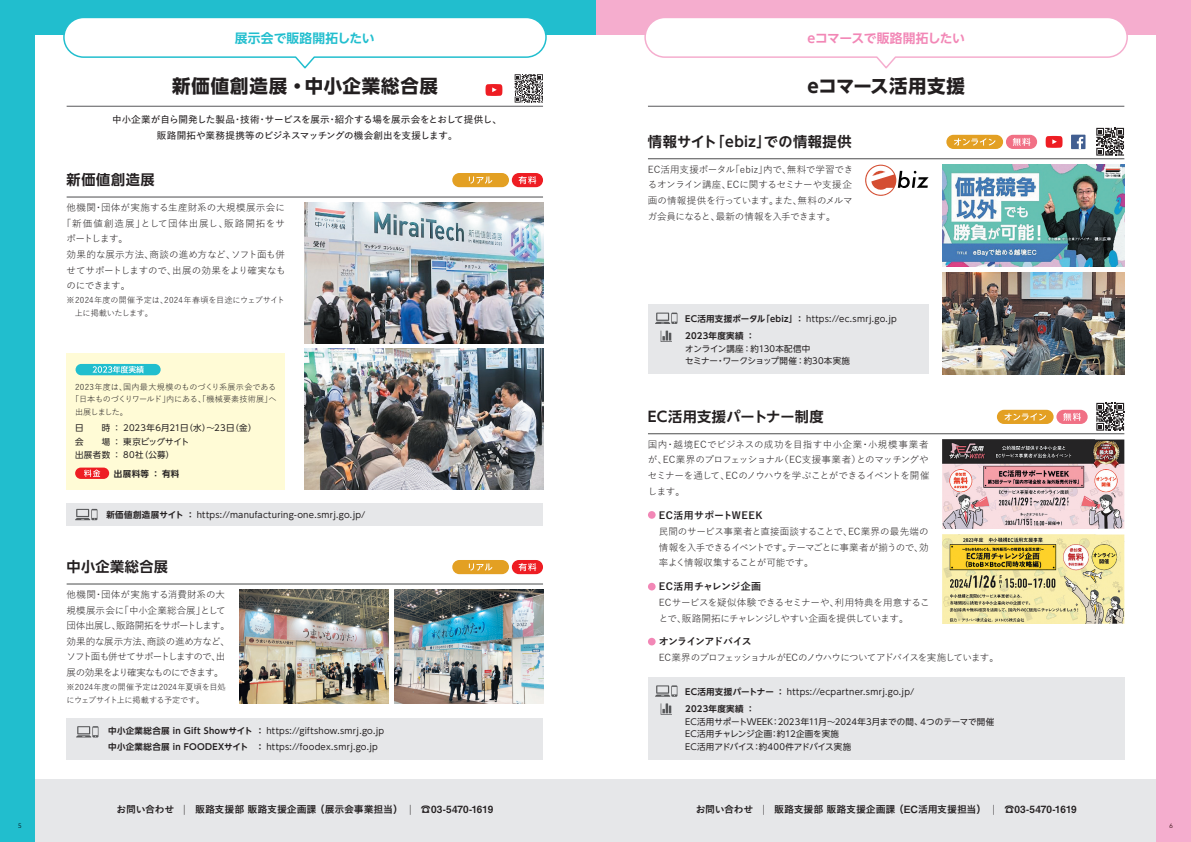
<style>
.page{position:relative;width:1191px;height:842px;background:#fff}
.page>*{position:absolute;margin:0;border:0;box-sizing:border-box;transform-origin:0 0}
.t1{font:700 18.4px "UD Shin Go NT Pr 6 N";letter-spacing:.04em;color:#231f20}
.t2{font:700 18.4px "UD Shin Go NT Pr 6 N";color:#231f20}
.t3{font:700 14.2px "UD Shin Go NT Pr 6 N De";letter-spacing:.03em;color:#231f20}
.t4{font:700 12.8px "UD Shin Go NT Pr 6 N De";letter-spacing:-.03em;color:#f287b6}
.t5{font:700 12.8px "UD Shin Go NT Pr 6 N De";letter-spacing:.01em;color:#21bece}
.t6{font:9.9px "Koburina Go Std W6";letter-spacing:-.015em;color:#231f20}
.t7{font:700 9.9px "Yu Go Pr 6 N";letter-spacing:.05em;color:#231f20}
.t8{font:700 9.9px "Yu Go Pr 6 N";letter-spacing:.02em;color:#231f20}
.t9{font:700 9.9px "Yu Go Pr 6 N";letter-spacing:-.07em;color:#231f20}
.t10{font:9.6px/15.6px "Yu Go Pr 6 N";letter-spacing:-.045em;color:#231f20}
.t11{font:9.6px/15.6px "Yu Go Pr 6 N";letter-spacing:-.025em;color:#231f20}
.t12{font:600 9.6px/15.6px "Yu Go Pr 6 N";letter-spacing:-.015em;color:#231f20;text-align:center}
.t13{font:9.6px "Yu Go Pr 6 N";letter-spacing:-.09em;color:#231f20}
.t14{font:9.6px "Yu Go Pr 6 N";letter-spacing:.01em;color:#231f20}
.t15{font:9.6px "Yu Go Pr 6 N";letter-spacing:.025em;color:#231f20}
.t16{font:9.6px "Yu Go Pr 6 N";letter-spacing:.08em;color:#231f20}
.t17{font:8.5px/15.6px "UD Shin Go NT Pr 6 N";letter-spacing:.02em;color:#231f20}
.t18{font:8.5px/12.5px "UD Shin Go NT Pr 6 N";color:#231f20}
.t19{font:8.5px/12.5px "UD Shin Go NT Pr 6 N";letter-spacing:-.005em;color:#231f20}
.t20{font:700 8.5px "UD Shin Go NT Pr 6 N De";letter-spacing:.035em;color:#231f20}
.t21{font:8.5px "UD Shin Go NT Pr 6 N";letter-spacing:.04em;color:#231f20}
.t22{font:8.5px "UD Shin Go NT Pr 6 N";letter-spacing:-.025em;color:#231f20}
.t23{font:8.1px/12.5px "Yu Go Pr 6 N";letter-spacing:-.015em;color:#231f20}
.t24{font:8.1px "Yu Go Pr 6 N";letter-spacing:.015em;color:#231f20}
.t25{font:300 6.4px "Avenir";color:#000810}
.t26{font:300 6.4px "Avenir";color:#230001}
.s1{font-family:"UD Shin Go NT Pr 6 N De";font-weight:700}
.s2{font-size:10.9px}
.s3{font-family:"Midashi Go Pro MB31"}
</style>
<div class="page">
<div style="left:31px;top:780px;width:564px;height:62px;background:#e6e7e9"></div>
<div style="left:595px;top:780px;width:565px;height:62px;background:#e6e7e9"></div>
<div style="left:1157px;top:0;width:34px;height:842px;background:#f5adce"></div>
<div style="left:595px;top:0;width:596px;height:34px;background:#f5adce"></div>
<div style="left:0;top:0;width:34px;height:842px;background:#21bece"></div>
<div style="left:0;top:0;width:595px;height:34px;background:#21bece"></div>
<div style="left:645px;top:17px;width:482px;height:40px;background:#fff;border-radius:20px"></div>
<div style="left:644px;top:17px;width:484px;height:41px;border:2px solid #f5adce;border-radius:20px"></div>
<div style="left:64px;top:17px;width:482px;height:40px;background:#fff;border-radius:20px"></div>
<div style="left:63px;top:17px;width:484px;height:41px;border:2px solid #21bece;border-radius:20px"></div>
<hr style="left:67px;top:197px;width:476px;height:1px;background:#4b4c4d">
<img style="left:305px;top:203px;width:238px;height:140px">
<img style="left:305px;top:349px;width:238px;height:140px">
<svg style="left:485px;top:84px;width:17px;height:12px"></svg>
<hr style="left:67px;top:106px;width:476px;height:1px;background:#57585a">
<hr style="left:648px;top:106px;width:476px;height:1px;background:#57585a">
<img style="left:943px;top:272px;width:181px;height:102px">
<svg style="left:946px;top:135px;width:91px;height:14px"></svg>
<svg style="left:865px;top:164px;width:63px;height:32px"></svg>
<div style="left:648px;top:305px;width:280px;height:69px;background:#e6e7e9"></div>
<svg style="left:655px;top:313px;width:22px;height:11px"></svg>
<svg style="left:660px;top:331px;width:12px;height:11px"></svg>
<div style="left:648px;top:677px;width:476px;height:83px;background:#e6e7e9"></div>
<svg style="left:655px;top:685px;width:22px;height:12px"></svg>
<svg style="left:660px;top:703px;width:12px;height:12px"></svg>
<svg style="left:1045px;top:136px;width:17px;height:12px"></svg>
<div style="left:1071px;top:135px;width:14px;height:14px;background:#415e91"></div>
<svg style="left:1076px;top:137px;width:7px;height:12px"></svg>
<div style="left:67px;top:718px;width:476px;height:42px;background:#e6e7e9"></div>
<svg style="left:76px;top:726px;width:22px;height:11px"></svg>
<svg style="left:452px;top:560px;width:91px;height:14px"></svg>
<hr style="left:67px;top:584px;width:476px;height:1px;background:#4b4c4d">
<img style="left:394px;top:590px;width:149px;height:113px">
<img style="left:240px;top:590px;width:148px;height:113px">
<div style="left:67px;top:503px;width:476px;height:23px;background:#e6e7e9"></div>
<svg style="left:75px;top:509px;width:22px;height:11px"></svg>
<svg style="left:452px;top:173px;width:91px;height:14px"></svg>
<div style="left:67px;top:353px;width:218px;height:136px;background:#fffbd6"></div>
<svg style="left:75px;top:468px;width:34px;height:11px"></svg>
<svg style="left:76px;top:364px;width:85px;height:11px"></svg>
<svg style="left:997px;top:410px;width:90px;height:14px"></svg>
<div style="left:648px;top:583px;width:7px;height:7px;background:#f287b6;border-radius:50%"></div>
<div style="left:648px;top:638px;width:7px;height:7px;background:#f287b6;border-radius:50%"></div>
<div style="left:648px;top:511px;width:7px;height:8px;background:#f287b6;border-radius:50%"></div>
<img style="left:943px;top:164px;width:181px;height:102px">
<img style="left:943px;top:534px;width:181px;height:90px">
<img style="left:943px;top:439px;width:181px;height:90px">
<hr style="left:648px;top:159px;width:476px;height:1px;background:#4b4c4d">
<hr style="left:648px;top:433px;width:476px;height:1px;background:#4b4c4d">
<svg style="left:514px;top:74px;width:29px;height:29px"></svg>
<svg style="left:1096px;top:128px;width:28px;height:28px"></svg>
<svg style="left:1096px;top:403px;width:28px;height:28px"></svg>
<h3 class="t5" style="left:235px;top:27px;width:141px">展示会で販路開拓したい</h3>
<h3 class="t4" style="left:807px;top:27px;width:159px">eコマースで販路開拓したい</h3>
<h1 class="t1" style="left:172px;top:71px;width:267px">新価値創造展・中小企業総合展</h1>
<h1 class="t2" style="left:807px;top:71px;width:159px">eコマース活用支援</h1>
<h2 class="t3" style="left:648px;top:130px;width:205px">情報サイト「ebiz」での情報提供</h2>
<p class="t11" style="left:648px;top:160px;width:207px">EC活用支援ポータル「ebiz」内で、無料で学習できるオンライン講座、ECに関するセミナーや支援企画の情報提供を行っています。また、無料のメルマガ会員になると、最新の情報を入手できます。</p>
<p class="t12" style="left:112px;top:111px;width:391px">中小企業が自ら開発した製品・技術・サービスを展示・紹介する場を展示会をとおして提供し、販路開拓や業務提携等のビジネスマッチングの機会創出を支援します。</p>
<h2 class="t3" style="left:67px;top:168px;width:90px">新価値創造展</h2>
<p class="t15" style="left:67px;top:199px;width:220px">他機関・団体が実施する生産財系の大規模展示会に</p>
<p class="t16" style="left:62px;top:214px;width:225px">「新価値創造展」として団体出展し、販路開拓をサ</p>
<p class="t10" style="left:67px;top:230px;width:63px">ポートします。</p>
<p class="t14" style="left:67px;top:245px;width:220px">効果的な展示方法、商談の進め方など、ソフト面も併</p>
<p class="t10" style="left:67px;top:261px;width:220px">せてサポートしますので、出展の効果をより確実なも</p>
<p class="t10" style="left:67px;top:277px;width:65px">のにできます。</p>
<p class="t23" style="left:67px;top:293px;width:220px">※2024年度の開催予定は、2024年春頃を目途にウェブサイト　上に掲載いたします。</p>
<p class="t17" style="left:685px;top:310px;width:213px"><span class="s1">EC活用支援ポータル「ebiz」：</span> https://ec.smrj.go.jp</p>
<p class="t20" style="left:685px;top:329px;width:71px">2023年度実績：</p>
<p class="t19" style="left:685px;top:342px;width:166px">オンライン講座：約130本配信中<br>セミナー・ワークショップ開催：約30本実施</p>
<p class="t24" style="left:75px;top:379px;width:203px">2023年度は、国内最大規模のものづくり系展示会である</p>
<p class="t23" style="left:71px;top:392px;width:207px">「日本ものづくりワールド」内にある、「機械要素技術展」へ</p>
<p class="t23" style="left:75px;top:404px;width:54px">出展しました。</p>
<h2 class="t3" style="left:648px;top:405px;width:177px">EC活用支援パートナー制度</h2>
<p class="t10" style="left:648px;top:435px;width:283px;text-align:justify">国内・越境ECでビジネスの成功を目指す中小企業・小規模事業者が、EC業界のプロフェッショナル（EC支援事業者）とのマッチングやセミナーを通して、ECのノウハウを学ぶことができるイベントを開催します。</p>
<p class="t17" style="left:102px;top:420px;width:156px">時： 2023年6月21日（水）～23日（金）</p>
<p class="t22" style="left:102px;top:435px;width:89px">場：東京ビッグサイト</p>
<p class="t21" style="left:75px;top:448px;width:101px">出展者数： 80社（公募）</p>
<p class="t17" style="left:75px;top:421px;width:10px;line-height:13.5px">日会</p>
<p class="t20" style="left:114px;top:466px;width:67px">出展料等：有料</p>
<p class="t17" style="left:106px;top:507px;width:260px"><span class="s1">新価値創造展サイト：</span> https://manufacturing-one.smrj.go.jp/</p>
<h2 class="t3" style="left:67px;top:555px;width:103px">中小企業総合展</h2>
<p class="t10" style="left:67px;top:585px;width:165px">他機関・団体が実施する消費財系の大規模展示会に「中小企業総合展」として団体出展し、販路開拓をサポートします。効果的な展示方法、商談の進め方など、ソフト面も併せてサポートしますので、出展の効果をより確実なものにできます。</p>
<p class="t23" style="left:67px;top:680px;width:160px">※2024年度の開催予定は2024年夏頃を目処にウェブサイト上に掲載する予定です。</p>
<p class="t17" style="left:108px;top:723px;width:277px"><span class="s1">中小企業総合展 in Gift Showサイト ：</span> https://giftshow.smrj.go.jp<span class="s1">中小企業総合展 in FOODEXサイト ：</span> https://foodex.smrj.go.jp</p>
<p class="t6" style="left:117px;top:802px;width:378px">お問い合わせ<span class="s2">｜</span> 販路支援部販路支援企画課（展示会事業担当）<span class="s2">｜</span> ☎<span class="s3">03-5470-1619</span></p>
<p class="t7" style="left:659px;top:510px;width:105px">EC活用サポートWEEK</p>
<p class="t10" style="left:659px;top:523px;width:271px;text-align:justify">民間のサービス事業者と直接面談することで、EC業界の最先端の情報を入手できるイベントです。テーマごとに事業者が揃うので、効率よく情報収集することが可能です。</p>
<p class="t8" style="left:659px;top:581px;width:104px">EC活用チャレンジ企画</p>
<p class="t10" style="left:659px;top:593px;width:272px">ECサービスを疑似体験できるセミナーや、利用特典を用意することで、販路開拓にチャレンジしやすい企画を提供しています。</p>
<p class="t9" style="left:658px;top:636px;width:95px">オンラインアドバイス</p>
<p class="t13" style="left:659px;top:649px;width:342px">EC業界のプロフェッショナルがECのノウハウについてアドバイスを実施しています。</p>
<p class="t17" style="left:685px;top:683px;width:230px"><span class="s1">EC活用支援パートナー：</span> https://ecpartner.smrj.go.jp/</p>
<p class="t20" style="left:685px;top:702px;width:71px">2023年度実績：</p>
<p class="t18" style="left:685px;top:715px;width:310px">EC活用サポートWEEK：2023年11月～2024年3月までの間、４つのテーマで開催<br>EC活用チャレンジ企画：約12企画を実施<br>EC活用アドバイス：約400件アドバイス実施</p>
<p class="t6" style="left:695px;top:802px;width:382px">お問い合わせ<span class="s2">｜</span> 販路支援部販路支援企画課（<span class="s3">EC</span>活用支援担当）<span class="s2">｜</span> ☎<span class="s3">03-5470-1619</span></p>
<p class="t25" style="left:18px;top:822px;width:5px">5</p>
<p class="t26" style="left:1169px;top:822px;width:5px">6</p>
</div>
